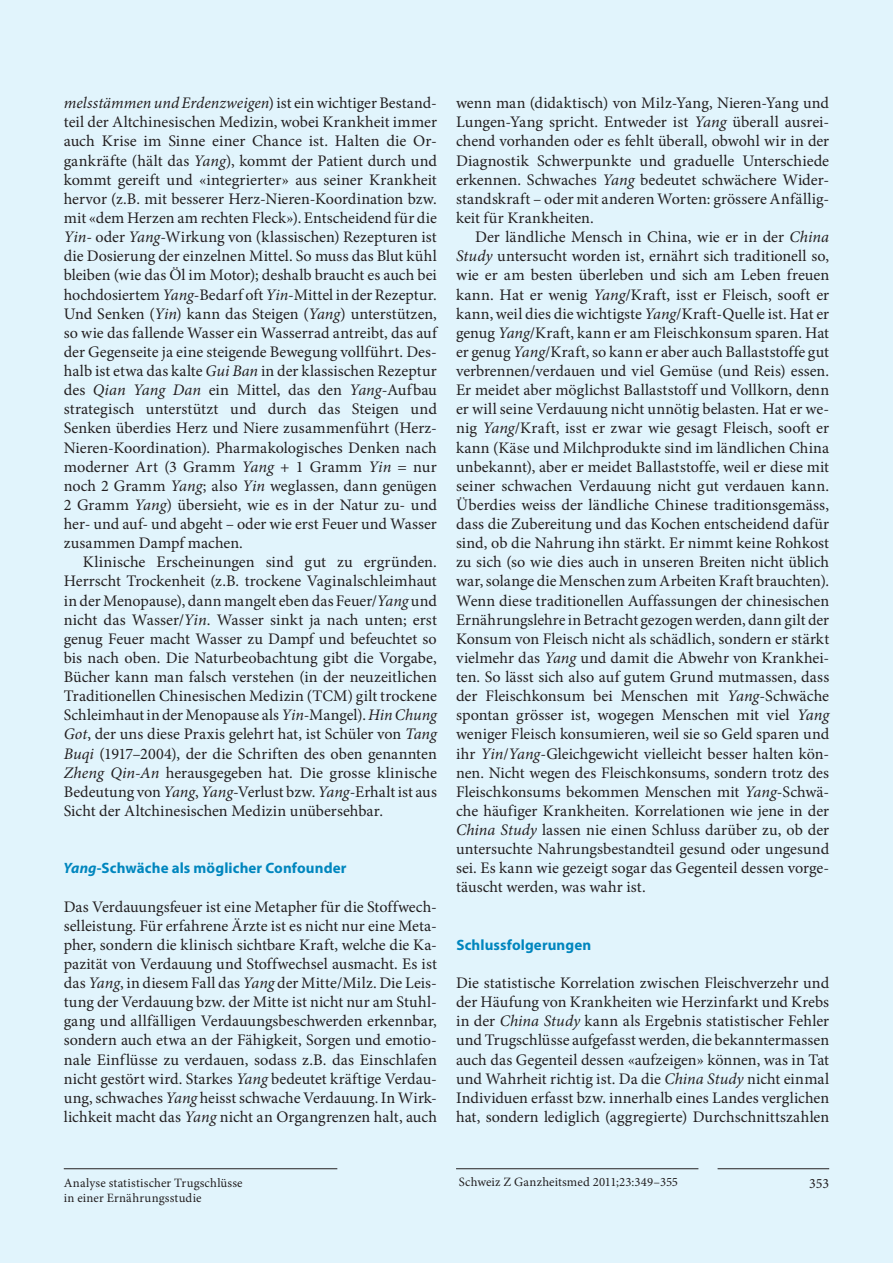
<style>
.page{position:relative;width:893px;height:1263px;background:#e1f4fc}
.page>*{position:absolute;margin:0;border:0;box-sizing:border-box;transform-origin:0 0}
.t1{font:16.2px/19px "Minion Pro";color:#231f20;text-align:justify}
.t2{font:700 15px "Myriad Pro";letter-spacing:.005em;color:#0086be}
.t3{font:14.25px "Minion Pro";color:#231f20}
.t4{font:12.75px/15px "Minion Pro";letter-spacing:.015em;color:#231f20}
.s1{font-style:italic}
</style>
<div class="page">
<hr style="left:718px;top:1168px;width:111px;height:1px;background:#231f20">
<hr style="left:456px;top:1168px;width:242px;height:1px;background:#231f20">
<hr style="left:64px;top:1168px;width:273px;height:1px;background:#231f20">
<p class="t1" style="left:64px;top:94px;width:375px"><span class="s1">melsstämmen und Erdenzweigen</span>) ist ein wichtiger Bestand&shy;teil der Altchinesischen Medizin, wobei Krankheit immer auch Krise im Sinne einer Chance ist. Halten die Or&shy;gankräfte (hält das <span class="s1">Yang</span>), kommt der Patient durch und kommt gereift und «integrierter» aus seiner Krankheit hervor (z.B. mit besserer Herz-Nieren-Koordination bzw. mit «dem Herzen am rechten Fleck»). Entscheidend für die <span class="s1">Yin</span>- oder <span class="s1">Yang</span>-Wirkung von (klassischen) Rezepturen ist die Dosierung der einzelnen Mittel. So muss das Blut kühl bleiben (wie das Öl im Motor); deshalb braucht es auch bei hochdosiertem <span class="s1">Yang</span>-Bedarf oft <span class="s1">Yin</span>-Mittel in der Rezeptur.<br>Und Senken (<span class="s1">Yin</span>) kann das Steigen (<span class="s1">Yang</span>) unterstützen, so wie das fallende Wasser ein Wasserrad antreibt, das auf der Gegenseite ja eine steigende Bewegung vollführt. Des&shy;halb ist etwa das kalte <span class="s1">Gui Ban</span> in der klassischen Rezeptur des <span class="s1">Qian Yang Dan</span> ein Mittel, das den <span class="s1">Yang</span>-Aufbau strategisch unterstützt und durch das Steigen und Senken überdies Herz und Niere zusammenführt (Herz-Nieren-Koordination). Pharmakologisches Denken nach moderner Art (3 Gramm <span class="s1">Yang</span> + 1 Gramm <span class="s1">Yin</span> = nur noch 2 Gramm <span class="s1">Yang</span>; also <span class="s1">Yin</span> weglassen, dann genügen 2 Gramm <span class="s1">Yang</span>) übersieht, wie es in der Natur zu- und her- und auf- und abgeht – oder wie erst Feuer und Wasser zusammen Dampf machen.</p>
<p class="t1" style="left:64px;top:553px;width:375px;text-indent:19px">Klinische Erscheinungen sind gut zu ergründen.<br>Herrscht Trockenheit (z.B. trockene Vaginalschleimhaut in der Menopause), dann mangelt eben das Feuer/<span class="s1">Yang</span> und nicht das Wasser/<span class="s1">Yin</span>. Wasser sinkt ja nach unten; erst genug Feuer macht Wasser zu Dampf und befeuchtet so bis nach oben. Die Naturbeobachtung gibt die Vorgabe, Bücher kann man falsch verstehen (in der neuzeitlichen Traditionellen Chinesischen Medizin (TCM) gilt trockene Schleimhaut in der Menopause als <span class="s1">Yin</span>-Mangel). <span class="s1">Hin Chung Got</span>, der uns diese Praxis gelehrt hat, ist Schüler von <span class="s1">Tang Buqi</span> (1917–2004), der die Schriften des oben genannten <span class="s1">Zheng Qin-An</span> herausgegeben hat<span class="s1">.</span> Die grosse klinische Bedeutung von <span class="s1">Yang</span>, <span class="s1">Yang</span>-Verlust bzw. <span class="s1">Yang</span>-Erhalt ist aus Sicht der Altchinesischen Medizin unübersehbar.</p>
<p class="t2" style="left:63px;top:858px;width:285px"><span class="s1">Yang</span>-Schwäche als möglicher Confounder</p>
<p class="t1" style="left:64px;top:897px;width:375px">Das Verdauungsfeuer ist eine Metapher für die Stoffwech&shy;selleistung. Für erfahrene Ärzte ist es nicht nur eine Meta&shy;pher, sondern die klinisch sichtbare Kraft, welche die Ka&shy;pazität von Verdauung und Stoffwechsel ausmacht. Es ist das <span class="s1">Yang</span>, in diesem Fall das <span class="s1">Yang</span> der Mitte/Milz. Die Leis&shy;tung der Verdauung bzw. der Mitte ist nicht nur am Stuhl&shy;gang und allfälligen Verdauungsbeschwerden erkennbar, sondern auch etwa an der Fähigkeit, Sorgen und emotio&shy;nale Einflüsse zu verdauen, sodass z.B. das Einschlafen nicht gestört wird. Starkes <span class="s1">Yang</span> bedeutet kräftige Verdau&shy;ung, schwaches <span class="s1">Yang</span> heisst schwache Verdauung. In Wirk&shy;lichkeit macht das <span class="s1">Yang</span> nicht an Organgrenzen halt, auch</p>
<p class="t1" style="left:456px;top:94px;width:375px">wenn man (didaktisch) von Milz-Yang, Nieren-Yang und Lungen-Yang spricht. Entweder ist <span class="s1">Yang</span> überall ausrei&shy;chend vorhanden oder es fehlt überall, obwohl wir in der Diagnostik Schwerpunkte und graduelle Unterschiede erkennen. Schwaches <span class="s1">Yang</span> bedeutet schwächere Wider&shy;standskraft – oder mit anderen Worten: grössere Anfällig&shy;keit für Krankheiten.</p>
<p class="t1" style="left:456px;top:227px;width:375px;text-indent:19px">Der ländliche Mensch in China, wie er in der <span class="s1">China Study</span> untersucht worden ist, ernährt sich traditionell so, wie er am besten überleben und sich am Leben freuen kann. Hat er wenig <span class="s1">Yang</span>/Kraft, isst er Fleisch, sooft er kann, weil dies die wichtigste <span class="s1">Yang</span>/Kraft-Quelle ist. Hat er genug <span class="s1">Yang</span>/Kraft, kann er am Fleischkonsum sparen. Hat er genug <span class="s1">Yang</span>/Kraft, so kann er aber auch Ballaststoffe gut verbrennen/verdauen und viel Gemüse (und Reis) essen.<br>Er meidet aber möglichst Ballaststoff und Vollkorn, denn er will seine Verdauung nicht unnötig belasten. Hat er we&shy;nig <span class="s1">Yang</span>/Kraft, isst er zwar wie gesagt Fleisch, sooft er kann (Käse und Milchprodukte sind im ländlichen China unbekannt), aber er meidet Ballaststoffe, weil er diese mit seiner schwachen Verdauung nicht gut verdauen kann.<br>Überdies weiss der ländliche Chinese traditionsgemäss, dass die Zubereitung und das Kochen entscheidend dafür sind, ob die Nahrung ihn stärkt. Er nimmt keine Rohkost zu sich (so wie dies auch in unseren Breiten nicht üblich war, solange die Menschen zum Arbeiten Kraft brauchten).<br>Wenn diese traditionellen Auffassungen der chinesischen Ernährungslehre in Betracht gezogen werden, dann gilt der Konsum von Fleisch nicht als schädlich, sondern er stärkt vielmehr das <span class="s1">Yang</span> und damit die Abwehr von Krankhei&shy;ten. So lässt sich also auf gutem Grund mutmassen, dass der Fleischkonsum bei Menschen mit <span class="s1">Yang</span>-Schwäche spontan grösser ist, wogegen Menschen mit viel <span class="s1">Yang </span>weniger Fleisch konsumieren, weil sie so Geld sparen und ihr <span class="s1">Yin</span>/<span class="s1">Yang</span>-Gleichgewicht vielleicht besser halten kön&shy;nen. Nicht wegen des Fleischkonsums, sondern trotz des Fleischkonsums bekommen Menschen mit <span class="s1">Yang</span>-Schwä&shy;che häufiger Krankheiten. Korrelationen wie jene in der <span class="s1">China Study</span> lassen nie einen Schluss darüber zu, ob der untersuchte Nahrungsbestandteil gesund oder ungesund sei. Es kann wie gezeigt sogar das Gegenteil dessen vorge&shy;täuscht werden, was wahr ist.</p>
<p class="t2" style="left:456px;top:935px;width:136px">Schlussfolgerungen</p>
<p class="t1" style="left:456px;top:973px;width:375px">Die statistische Korrelation zwischen Fleischverzehr und der Häufung von Krankheiten wie Herzinfarkt und Krebs in der <span class="s1">China Study</span> kann als Ergebnis statistischer Fehler und Trugschlüsse aufgefasst werden, die bekanntermassen auch das Gegenteil dessen «aufzeigen» können, was in Tat und Wahrheit richtig ist. Da die <span class="s1">China Study</span> nicht einmal Individuen erfasst bzw. innerhalb eines Landes verglichen hat, sondern lediglich (aggregierte) Durchschnittszahlen</p>
<p class="t4" style="left:64px;top:1175px;width:180px">Analyse statistischer Trugschlüsse in einer Ernährungsstudie</p>
<p class="t4" style="left:459px;top:1175px;width:221px">Schweiz Z Ganzheitsmed 2011;23:349–355</p>
<p class="t3" style="left:809px;top:1173px;width:22px">353</p>
</div>
